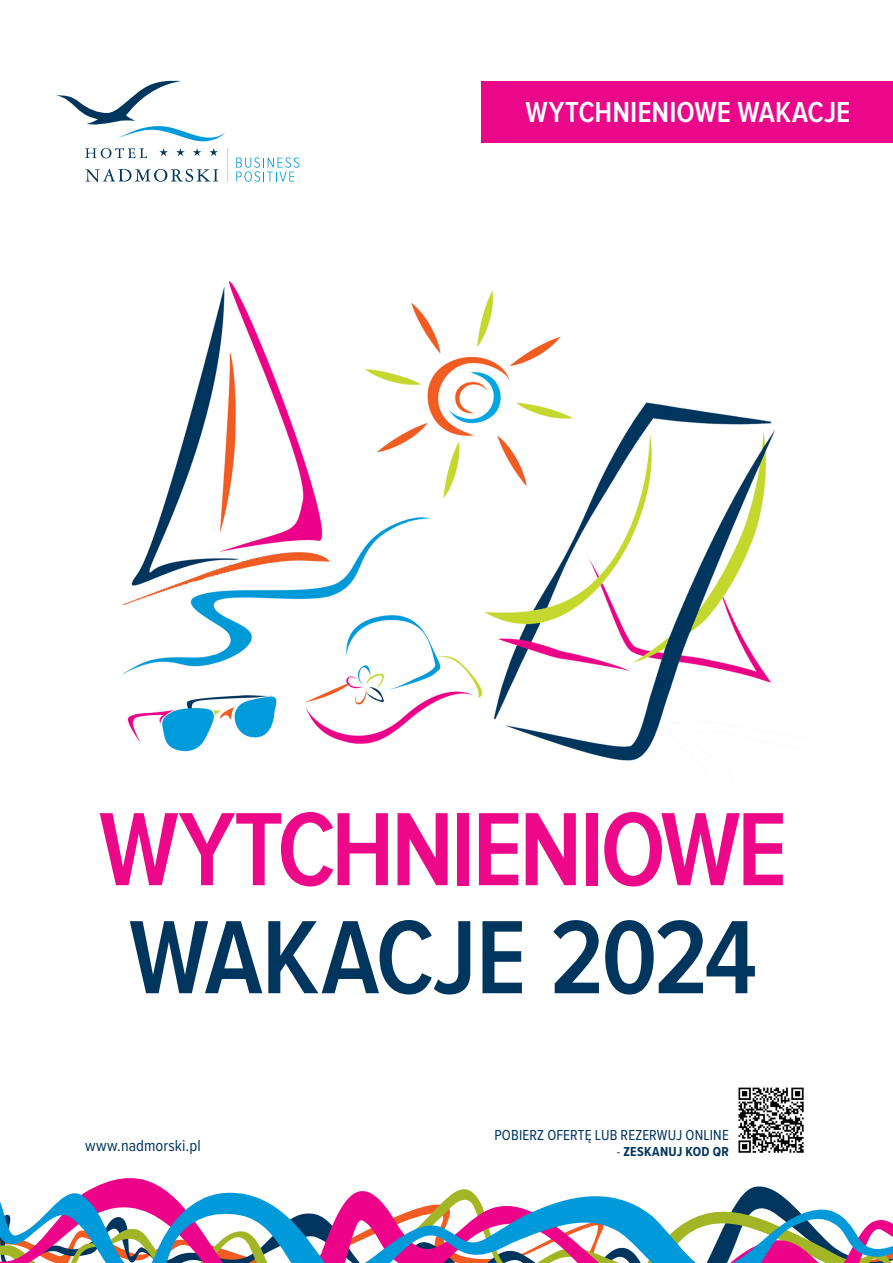
<style>
.page{position:relative;width:893px;height:1263px;background:#fff}
.page>*{position:absolute;margin:0;border:0;box-sizing:border-box;transform-origin:0 0}
.t1{font:600 108px "Proxima Nova Cond";letter-spacing:-.04em;color:#ed088a}
.t2{font:600 108px "Proxima Nova Cond";letter-spacing:-.03em;color:#00355d}
.t3{font:600 30px "Proxima Nova Cond";color:#fff}
.t4{font:16.5px "Proxima Nova Cond";letter-spacing:.005em;color:#00355d}
.t5{font:15px "Proxima Nova Cond";letter-spacing:.01em;color:#00355d}
.t6{font:700 13.5px "Proxima Nova Cond";letter-spacing:.025em;color:#00355d}
.s1{font-weight:400}
</style>
<div class="page">
<div style="left:481px;top:81px;width:412px;height:61px;background:#ea0789"></div>
<svg style="left:0;top:1178px;width:893px;height:85px"></svg>
<svg style="left:85px;top:169px;width:133px;height:13px"></svg>
<svg style="left:56px;top:80px;width:169px;height:78px"></svg>
<hr style="left:227px;top:148px;width:1px;height:33px;background:#d1d2d4">
<svg style="left:236px;top:157px;width:63px;height:25px"></svg>
<img style="left:122px;top:281px;width:654px;height:480px">
<img style="left:738px;top:1087px;width:66px;height:66px">
<p class="t3" style="left:526px;top:95px;width:326px">WYTCHNIENIOWE WAKACJE</p>
<p class="t1" style="left:99px;top:789px;width:690px">WYTCHNIENIOWE</p>
<p class="t2" style="left:129px;top:897px;width:630px">WAKACJE 2024</p>
<p class="t4" style="left:85px;top:1135px;width:117px">www.nadmorski.pl</p>
<p class="t5" style="left:494px;top:1126px;width:236px">POBIERZ OFERTĘ LUB REZERWUJ ONLINE</p>
<p class="t6" style="left:617px;top:1143px;width:114px"><span class="s1">-</span> ZESKANUJ KOD QR</p>
</div>
